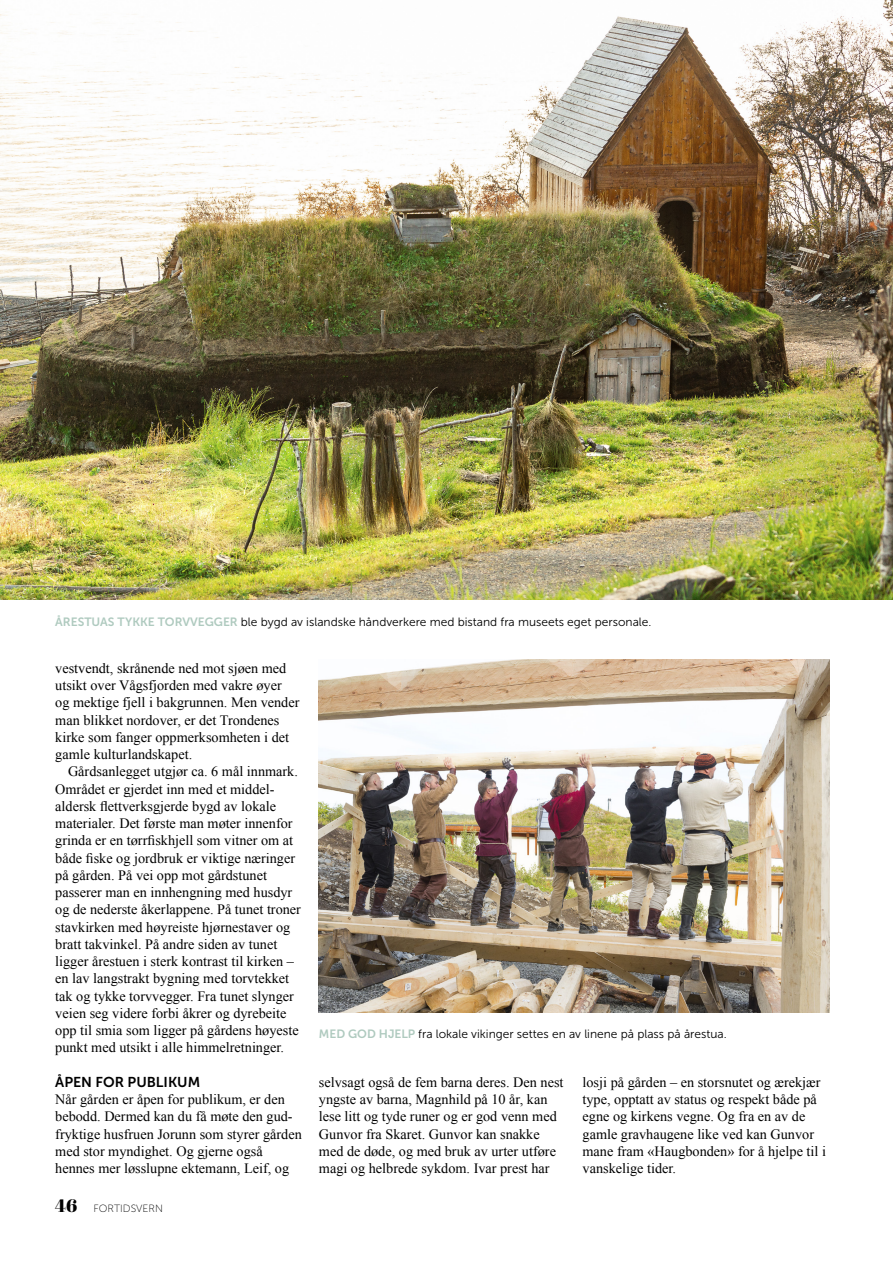
<style>
.page{position:relative;width:893px;height:1263px;background:#fff}
.page>*{position:absolute;margin:0;border:0;box-sizing:border-box;transform-origin:0 0}
.Brodtekst{font:14.25px/17.2px "Times New Roman";color:#000}
.Brodtekst_innrykk{font:14.25px/17.2px "Times New Roman";color:#000}
.Mellomtittel_NY{font:14.25px "Museo Sans 700";color:#000}
.Bildetekst_NY{font:12px "Museo Sans 300";color:#000}
.t1{font:10.5px "Museo Sans 100";color:#000}
.s1{font-family:"Museo Sans 700";color:#afcabf}
.s2{font-family:"Abril Fatface";font-size:18px}
</style>
<div class="page">
<img style="left:319px;top:659px;width:510px;height:353px">
<img style="left:0;top:0;width:893px;height:600px">
<p class="Bildetekst_NY" style="left:55px;top:615px;width:598px"><span class="s1">ÅRESTUAS TYKKE TORVVEGGER</span> ble bygd av islandske håndverkere med bistand fra museets eget personale.</p>
<p class="Brodtekst" style="left:55px;top:659px;width:246px">vestvendt, skrånende ned mot sjøen med utsikt over Vågsfjorden med vakre øyer og mektige fjell i bakgrunnen. Men vender man blikket nordover, er det Trondenes kirke som fanger oppmerksomheten i det gamle kulturlandskapet.</p>
<p class="Brodtekst_innrykk" style="left:55px;top:763px;width:247px;text-indent:13px">Gårdsanlegget utgjør ca. 6 mål innmark.<br>Området er gjerdet inn med et middel&shy;aldersk flettverksgjerde bygd av lokale materialer. Det første man møter innenfor grinda er en tørrfiskhjell som vitner om at både fiske og jordbruk er viktige næringer på gården. På vei opp mot gårdstunet passerer man en innhengning med husdyr og de nederste åkerlappene. På tunet troner stavkirken med høyreiste hjørnestaver og bratt takvinkel. På andre siden av tunet ligger årestuen i sterk kontrast til kirken – en lav langstrakt bygning med torvtekket tak og tykke torvvegger. Fra tunet slynger veien seg videre forbi åkrer og dyrebeite opp til smia som ligger på gårdens høyeste punkt med utsikt i alle himmelretninger.</p>
<p class="Mellomtittel_NY" style="left:55px;top:1074px;width:146px">ÅPEN FOR PUBLIKUM</p>
<p class="Brodtekst" style="left:55px;top:1090px;width:248px">Når gården er åpen for publikum, er den bebodd. Dermed kan du få møte den gud&shy;fryktige husfruen Jorunn som styrer gården med stor myndighet. Og gjerne også hennes mer løsslupne ektemann, Leif, og</p>
<p class="t1" style="left:55px;top:1203px;width:109px"><span class="s2">46</span> FORTIDSVERN</p>
<p class="Bildetekst_NY" style="left:319px;top:1027px;width:409px"><span class="s1">MED GOD HJELP</span> fra lokale vikinger settes en av linene på plass på årestua.</p>
<p class="Brodtekst" style="left:319px;top:1073px;width:246px">selvsagt også de fem barna deres. Den nest yngste av barna, Magnhild på 10 år, kan lese litt og tyde runer og er god venn med Gunvor fra Skaret. Gunvor kan snakke med de døde, og med bruk av urter utføre magi og helbrede sykdom. Ivar prest har</p>
<p class="Brodtekst" style="left:583px;top:1073px;width:245px">losji på gården – en storsnutet og ærekjær type, opptatt av status og respekt både på egne og kirkens vegne. Og fra en av de gamle gravhaugene like ved kan Gunvor mane fram «Haugbonden» for å hjelpe til i vanskelige tider.</p>
</div>
